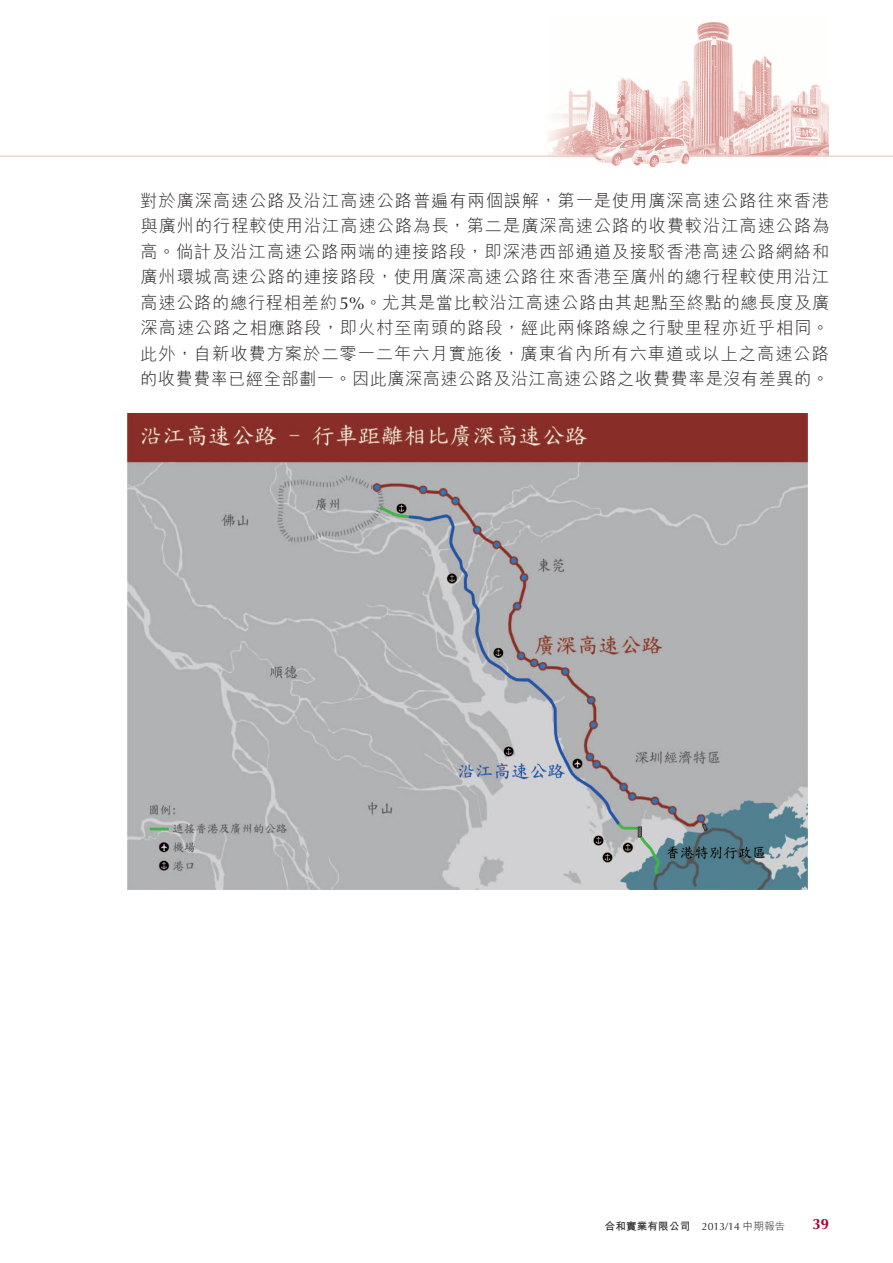
<style>
.page{position:relative;width:893px;height:1263px;background:#fff}
.page>*{position:absolute;margin:0;border:0;box-sizing:border-box;transform-origin:0 0}
.t1{font:300 17.25px/25.5px "M Hei HK";letter-spacing:.025em;color:#231f20;text-align:justify}
.t2{font:700 15px "Optima LT Std";color:#ab0333}
.t3{font:700 10.5px "M Hei HK";letter-spacing:.02em;color:#231f20}
.s1{font-family:"Optima LT Std";font-weight:400}
.s2{font-weight:300}
</style>
<div class="page">
<img style="left:547px;top:22px;width:281px;height:146px">
<hr style="left:0;top:155px;width:594px;height:2px;background:#f0d3cf">
<hr style="left:689px;top:155px;width:204px;height:2px;background:#f0d3cf">
<img style="left:128px;top:414px;width:680px;height:475px">
<p class="t1" style="left:140px;top:187px;width:691px">對於廣深高速公路及沿江高速公路普遍有兩個誤解，第一是使用廣深高速公路往來香港與廣州的行程較使用沿江高速公路為長，第二是廣深高速公路的收費較沿江高速公路為高。倘計及沿江高速公路兩端的連接路段，即深港西部通道及接駁香港高速公路網絡和廣州環城高速公路的連接路段，使用廣深高速公路往來香港至廣州的總行程較使用沿江高速公路的總行程相差約<span class="s1">5%</span>。尤其是當比較沿江高速公路由其起點至終點的總長度及廣深高速公路之相應路段，即火村至南頭的路段，經此兩條路線之行駛里程亦近乎相同。此外，自新收費方案於二零一二年六月實施後，廣東省內所有六車道或以上之高速公路的收費費率已經全部劃一。因此廣深高速公路及沿江高速公路之收費費率是沒有差異的。</p>
<p class="t3" style="left:605px;top:1218px;width:182px">合和實業有限公司 <span class="s1">2013/14</span> <span class="s2">中期報告</span></p>
<p class="t2" style="left:812px;top:1215px;width:18px">39</p>
</div>
